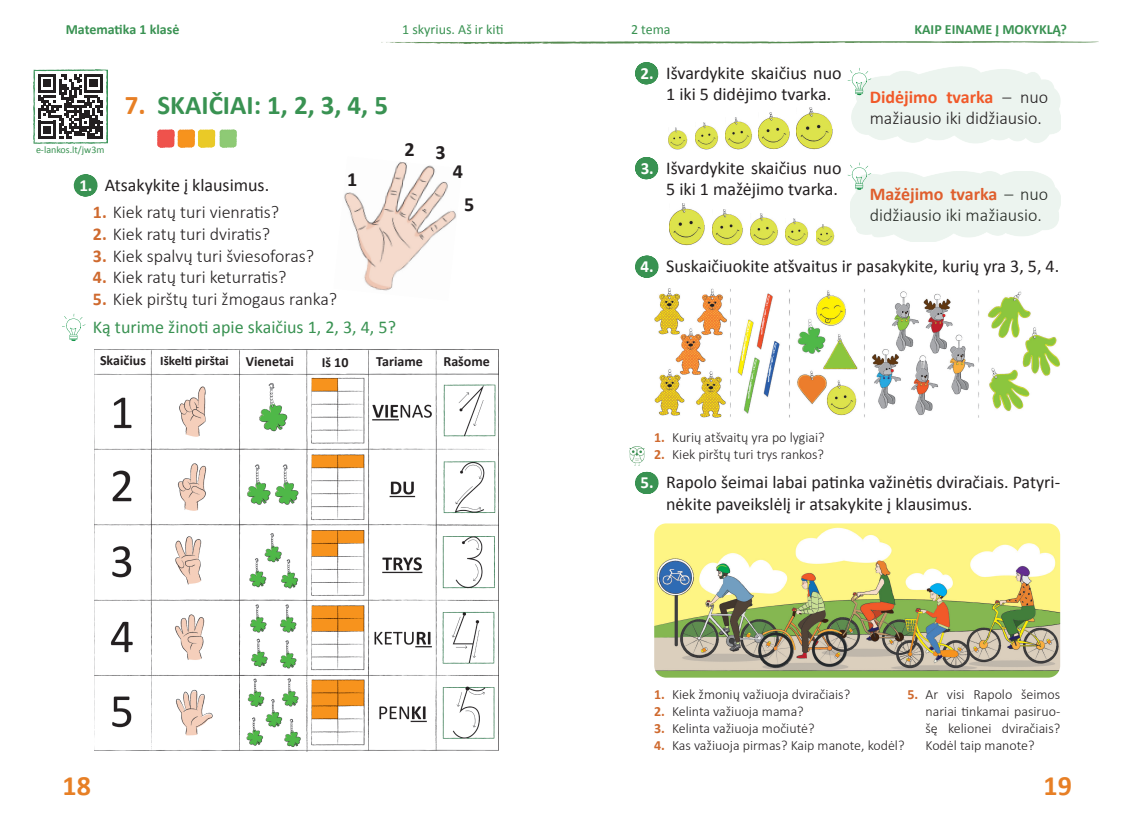
<style>
.page{position:relative;width:1134px;height:823px;background:#fff}
.page>*{position:absolute;margin:0;border:0;box-sizing:border-box;transform-origin:0 0}
.t1{font:700 28px "Calibri";color:#e77f25}
.mt__pamoka{font:700 27px "Calibri";color:#399252}
.t2{font:700 20.2px "Calibri";color:#231f20}
.t3{font:18px/21.6px "Calibri";color:#231f20}
.mt__Basic{font:300 18px/21.6px "Calibri";color:#231f20}
.mt__bold_18{font:18px "Calibri";color:#399252}
.t4{font:300 14px/16.8px "Calibri";color:#231f20;text-align:justify}
.t5{font:700 14px "Calibri";color:#399252}
.t6{font:700 14px "Calibri";color:#231f20}
.t7{font:14px "Calibri";color:#399252}
.t8{font:700 13px "Calibri";color:#231f20}
.mt__Tikslai{font:10px "Calibri";color:#399252}
.s1{color:#e77f25}
.s2{font-weight:700;font-size:17px;color:#fff}
.s3{font-weight:700;color:#cf6a2f}
.s4{font-weight:700;color:#f15929}
</style>
<div class="page">
<img style="left:382px;top:42px;width:715px;height:2px">
<img style="left:33px;top:69px;width:74px;height:75px">
<svg style="left:85px;top:174px;width:2px;height:22px"></svg>
<svg style="left:646px;top:62px;width:1px;height:22px"></svg>
<svg style="left:646px;top:157px;width:1px;height:22px"></svg>
<svg style="left:646px;top:255px;width:2px;height:22px"></svg>
<svg style="left:646px;top:471px;width:2px;height:22px"></svg>
<img style="left:344px;top:162px;width:113px;height:129px">
<img style="left:654px;top:288px;width:406px;height:129px">
<img style="left:654px;top:523px;width:406px;height:154px">
<svg style="left:38px;top:74px;width:65px;height:65px"></svg>
<img style="left:158px;top:130px;width:79px;height:17px">
<img style="left:669px;top:203px;width:36px;height:42px">
<img style="left:712px;top:209px;width:31px;height:36px">
<img style="left:751px;top:213px;width:27px;height:32px">
<img style="left:785px;top:218px;width:23px;height:27px">
<img style="left:816px;top:224px;width:18px;height:21px">
<img style="left:797px;top:107px;width:36px;height:42px">
<img style="left:759px;top:113px;width:31px;height:36px">
<img style="left:725px;top:117px;width:27px;height:32px">
<img style="left:695px;top:122px;width:23px;height:27px">
<img style="left:669px;top:128px;width:18px;height:21px">
<img style="left:95px;top:349px;width:403px;height:402px">
<svg style="left:847px;top:68px;width:24px;height:27px"></svg>
<svg style="left:847px;top:162px;width:24px;height:28px"></svg>
<svg style="left:62px;top:313px;width:24px;height:28px"></svg>
<img style="left:629px;top:446px;width:15px;height:19px">
<p class="t5" style="left:66px;top:19px;width:115px">Matematika 1 klasė</p>
<p class="t7" style="left:402px;top:21px;width:103px">1 skyrius. Aš ir kiti</p>
<p class="mt__Tikslai" style="left:36px;top:143px;width:70px">e-lankos.lt/jw3m</p>
<p class="mt__pamoka" style="left:125px;top:86px;width:265px"><span class="s1">7.</span> SKAIČIAI: 1, 2, 3, 4, 5</p>
<p class="t3" style="left:79px;top:173px;width:191px"><span class="s2">1.</span> Atsakykite į klausimus.</p>
<p class="mt__Basic" style="left:93px;top:201px;width:188px"><span class="s3">1.</span> Kiek ratų turi vienratis?</p>
<p class="mt__Basic" style="left:93px;top:223px;width:179px"><span class="s3">2.</span> Kiek ratų turi dviratis?</p>
<p class="mt__Basic" style="left:93px;top:244px;width:223px"><span class="s3">3.</span> Kiek spalvų turi šviesoforas?</p>
<p class="mt__Basic" style="left:93px;top:266px;width:195px"><span class="s3">4.</span> Kiek ratų turi keturratis?</p>
<p class="mt__Basic" style="left:93px;top:288px;width:246px"><span class="s3">5.</span> Kiek pirštų turi žmogaus ranka?</p>
<p class="t2" style="left:347px;top:165px;width:12px">1</p>
<p class="mt__bold_18" style="left:93px;top:315px;width:305px">Ką turime žinoti apie skaičius 1, 2, 3, 4, 5?</p>
<p class="t2" style="left:405px;top:134px;width:12px">2</p>
<p class="t2" style="left:435px;top:138px;width:12px">3</p>
<p class="t2" style="left:453px;top:157px;width:12px">4</p>
<p class="t2" style="left:464px;top:189px;width:12px">5</p>
<p class="t6" style="left:100px;top:350px;width:47px">Skaičius</p>
<p class="t8" style="left:160px;top:351px;width:70px">Iškelti pirštai</p>
<p class="t6" style="left:246px;top:351px;width:50px">Vienetai</p>
<p class="t6" style="left:322px;top:352px;width:28px">Iš 10</p>
<p class="t6" style="left:376px;top:351px;width:48px">Tariame</p>
<p class="t6" style="left:443px;top:351px;width:48px">Rašome</p>
<p class="t7" style="left:631px;top:21px;width:41px">2 tema</p>
<p class="t5" style="left:914px;top:19px;width:154px">KAIP EINAME Į MOKYKLĄ?</p>
<p class="t3" style="left:666px;top:61px;width:177px;text-indent:-26px"><span class="s2">2.</span> Išvardykite skaičius nuo<br>1 iki 5 didėjimo tvarka.</p>
<p class="t3" style="left:641px;top:156px;width:202px;text-align:right"><span class="s2">3.</span> Išvardykite skaičius nuo<br>5 iki 1 mažėjimo tvarka.</p>
<p class="mt__Basic" style="left:870px;top:86px;width:180px"><span class="s4">Didėjimo tvarka</span> – nuo mažiausio iki didžiausio.</p>
<p class="mt__Basic" style="left:870px;top:182px;width:180px"><span class="s4">Mažėjimo tvarka</span> – nuo didžiausio iki mažiausio.</p>
<p class="t3" style="left:641px;top:254px;width:420px"><span class="s2">4.</span> Suskaičiuokite atšvaitus ir pasakykite, kurių yra 3, 5, 4.</p>
<p class="t4" style="left:654px;top:428px;width:172px"><span class="s3">1.</span> Kurių atšvaitų yra po lygiai?</p>
<p class="t4" style="left:654px;top:445px;width:171px"><span class="s3">2.</span> Kiek pirštų turi trys rankos?</p>
<p class="t3" style="left:666px;top:470px;width:396px;text-indent:-26px"><span class="s2">5.</span> Rapolo šeimai labai patinka važinėtis dviračiais. Patyri&shy;nėkite paveikslėlį ir atsakykite į klausimus.</p>
<p class="t4" style="left:654px;top:685px;width:198px"><span class="s3">1.</span> Kiek žmonių važiuoja dviračiais?</p>
<p class="t4" style="left:654px;top:702px;width:151px"><span class="s3">2.</span> Kelinta važiuoja mama?</p>
<p class="t4" style="left:654px;top:719px;width:162px"><span class="s3">3.</span> Kelinta važiuoja močiutė?</p>
<p class="t4" style="left:654px;top:736px;width:252px"><span class="s3">4.</span> Kas važiuoja pirmas? Kaip manote, kodėl?</p>
<p class="t4" style="left:925px;top:685px;width:136px;text-indent:-18px"><span class="s3">5.</span> Ar visi Rapolo šeimos nariai tinkamai pasiruo&shy;šę kelionei dviračiais?<br>Kodėl taip manote?</p>
<h1 class="t1" style="left:63px;top:765px;width:30px">18</h1>
<h1 class="t1" style="left:1043px;top:765px;width:30px">19</h1>
</div>
